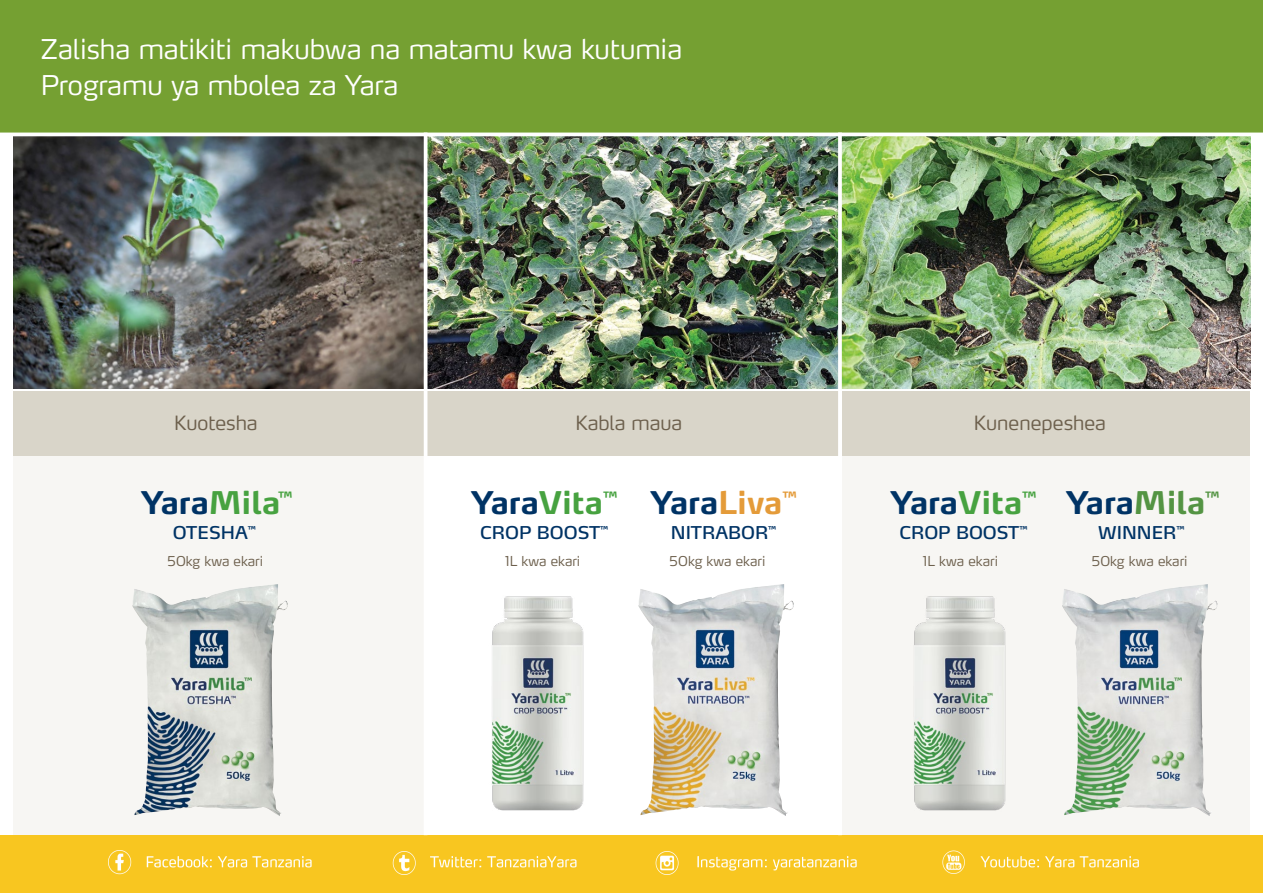
<style>
.page{position:relative;width:1263px;height:893px;background:#fff}
.page>*{position:absolute;margin:0;border:0;box-sizing:border-box;transform-origin:0 0}
.t1{font:700 30.9px "Yara Max LF";color:#003365}
.t2{font:300 27px/36px "Yara Max LF";color:#fff}
.t3{font:300 19.5px "Yara Max LF";color:#6d604d}
.t4{font:17.55px "Yara Max LF";color:#003365}
.t5{font:300 13.5px "Yara Max LF";color:#6d604d}
.t6{font:700 7.95px "Yara Max LF";color:#003365;scale:.96 1}
.s1{color:#47a240}
.s2{color:#549443}
.s3{color:#e49b39}
</style>
<div class="page">
<div style="left:13px;top:448px;width:411px;height:388px;background:#f7f6f3"></div>
<div style="left:842px;top:448px;width:408px;height:388px;background:#f7f6f3"></div>
<div style="left:0;top:836px;width:1263px;height:57px;background:#f8c620"></div>
<div style="left:13px;top:391px;width:449px;height:65px;background:#d9d5c9"></div>
<img style="left:13px;top:136px;width:411px;height:252px">
<img style="left:427px;top:136px;width:411px;height:252px">
<img style="left:842px;top:136px;width:408px;height:252px">
<div style="left:428px;top:391px;width:410px;height:65px;background:#d9d5c9"></div>
<div style="left:842px;top:391px;width:408px;height:65px;background:#d9d5c9"></div>
<div style="left:0;top:0;width:1263px;height:133px;background:#75a032"></div>
<img style="left:914px;top:596px;width:92px;height:215px">
<img style="left:492px;top:596px;width:92px;height:215px">
<img style="left:132px;top:585px;width:150px;height:231px">
<img style="left:1062px;top:585px;width:150px;height:231px">
<img style="left:638px;top:585px;width:150px;height:231px">
<hr style="left:424px;top:133px;width:3px;height:702px;background:#fff">
<svg style="left:838px;top:136px;width:4px;height:253px"></svg>
<img style="left:109px;top:850px;width:1030px;height:24px">
<p class="t2" style="left:41px;top:30px;width:643px">Zalisha matikiti makubwa na matamu kwa kutumia<br>Programu ya mbolea za Yara</p>
<p class="t3" style="left:174px;top:410px;width:85px">Kuotesha</p>
<p class="t3" style="left:575px;top:410px;width:109px">Kabla maua</p>
<p class="t3" style="left:974px;top:410px;width:134px">Kunenepeshea</p>
<p class="t1" style="left:141px;top:483px;width:153px">Yara<span class="s1">Mila</span><sup>™</sup></p>
<p class="t1" style="left:1066px;top:483px;width:155px">Yara<span class="s2">Mila</span><sup>™</sup></p>
<p class="t1" style="left:471px;top:483px;width:147px">Yara<span class="s1">Vita</span><sup>™</sup></p>
<p class="t1" style="left:650px;top:483px;width:147px">Yara<span class="s3">Liva</span><sup>™</sup></p>
<p class="t1" style="left:890px;top:483px;width:147px">Yara<span class="s1">Vita</span><sup>™</sup></p>
<p class="t4" style="left:173px;top:521px;width:85px">OTESHA<sup>™</sup></p>
<p class="t4" style="left:1098px;top:521px;width:80px">WINNER</p>
<p class="t4" style="left:480px;top:521px;width:129px">CROP BOOST<sup>™</sup></p>
<p class="t4" style="left:671px;top:521px;width:107px">NITRABOR<sup>™</sup></p>
<p class="t6" style="left:1176px;top:524px;width:10px">™</p>
<p class="t4" style="left:899px;top:521px;width:129px">CROP BOOST<sup>™</sup></p>
<p class="t5" style="left:167px;top:553px;width:97px">50kg kwa ekari</p>
<p class="t5" style="left:505px;top:553px;width:77px">1L kwa ekari</p>
<p class="t5" style="left:670px;top:553px;width:97px">50kg kwa ekari</p>
<p class="t5" style="left:923px;top:553px;width:77px">1L kwa ekari</p>
<p class="t5" style="left:1092px;top:553px;width:97px">50kg kwa ekari</p>
</div>
